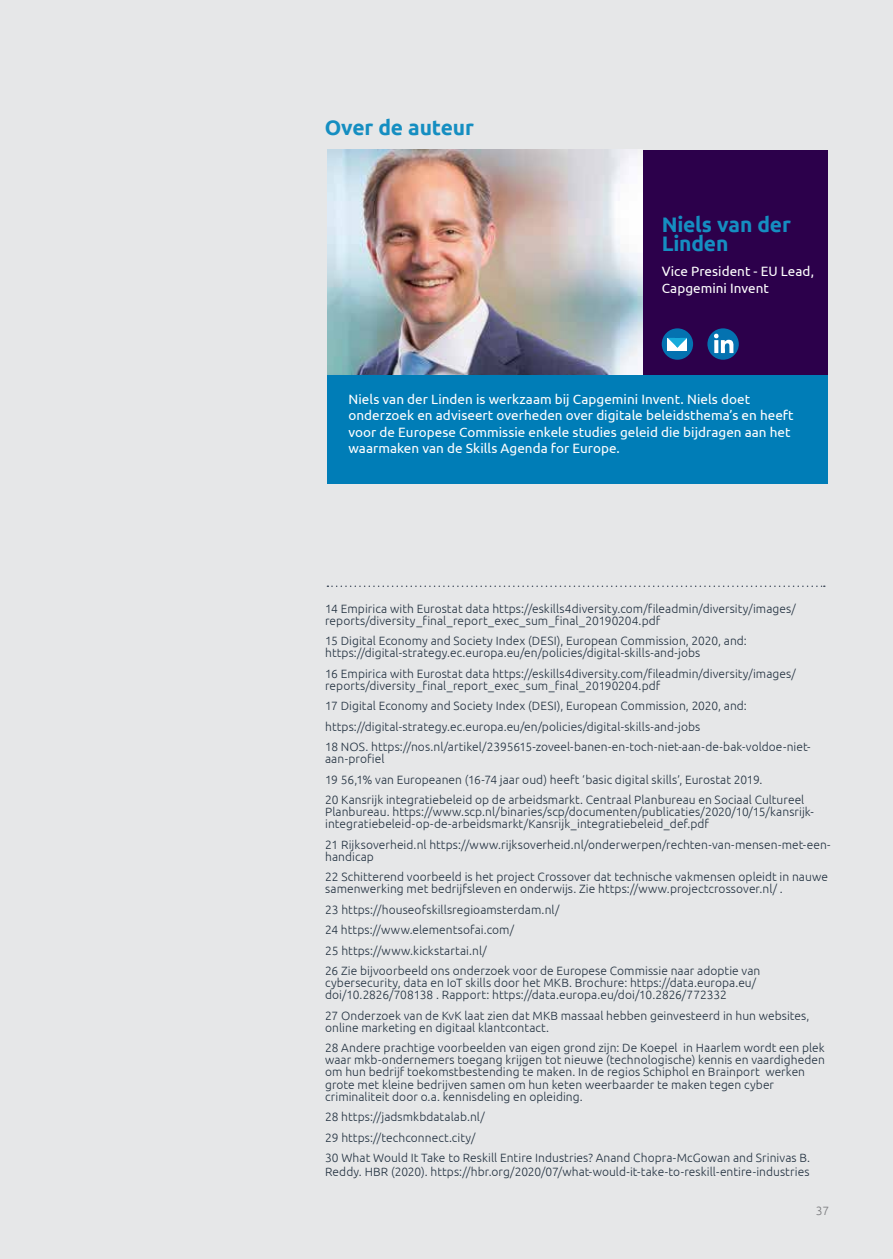
<style>
.page{position:relative;width:893px;height:1259px;background:#e6e7e8}
.page>*{position:absolute;margin:0;border:0;box-sizing:border-box;transform-origin:0 0}
.t1{font:700 21px/19.5px "Ubuntu";letter-spacing:-.01em;color:#158ec1}
.t2{font:13.5px/16.5px "Ubuntu";color:#fff}
.t3{font:300 12px/12px "Ubuntu";letter-spacing:.005em;color:#233241}
.t4{font:300 12px "Ubuntu";color:#77787b}
</style>
<div class="page">
<div style="left:327px;top:150px;width:501px;height:333px;background:#007db7"></div>
<div style="left:327px;top:150px;width:501px;height:224px;background:#2c004b"></div>
<img style="left:327px;top:150px;width:316px;height:224px">
<svg style="left:327px;top:585px;width:498px;height:2px"></svg>
<div style="left:662px;top:328px;width:31px;height:32px;background:#0472b0;border-radius:50%"></div>
<div style="left:668px;top:338px;width:19px;height:12px;background:#fff"></div>
<svg style="left:668px;top:338px;width:19px;height:10px"></svg>
<svg style="left:707px;top:328px;width:32px;height:32px"></svg>
<svg style="left:713px;top:333px;width:21px;height:20px"></svg>
<svg style="left:714px;top:340px;width:4px;height:13px"></svg>
<h1 class="t1" style="left:325px;top:117px;width:151px">Over de auteur</h1>
<h1 class="t1" style="left:662px;top:214px;width:131px">Niels van der<br>Linden</h1>
<p class="t2" style="left:662px;top:263px;width:154px">Vice President - EU Lead,<br>Capgemini Invent</p>
<p class="t2" style="left:348px;top:390px;width:447px">Niels van der Linden is werkzaam bij Capgemini Invent. Niels doet onderzoek en adviseert overheden over digitale beleidsthema’s en heeft voor de Europese Commissie enkele studies geleid die bijdragen aan het waarmaken van de Skills Agenda for Europe.</p>
<p class="t3" style="left:325px;top:602px;width:472px">14 Empirica with Eurostat data https://eskills4diversity.com/fileadmin/diversity/images/ reports/diversity_final_report_exec_sum_final_20190204.pdf</p>
<p class="t3" style="left:325px;top:634px;width:423px">15 Digital Economy and Society Index (DESI), European Commission, 2020, and: https://digital-strategy.ec.europa.eu/en/policies/digital-skills-and-jobs</p>
<p class="t3" style="left:325px;top:667px;width:472px">16 Empirica with Eurostat data https://eskills4diversity.com/fileadmin/diversity/images/ reports/diversity_final_report_exec_sum_final_20190204.pdf</p>
<p class="t3" style="left:325px;top:695px;width:487px;line-height:20.5px">17 Digital Economy and Society Index (DESI), European Commission, 2020, and: https://digital-strategy.ec.europa.eu/en/policies/digital-skills-and-jobs<br>18 NOS. https://nos.nl/artikel/2395615-zoveel-banen-en-toch-niet-aan-de-bak-voldoe-niet-</p>
<p class="t3" style="left:325px;top:748px;width:481px;line-height:20.5px">aan-profiel<br>19 56,1% van Europeanen (16-74 jaar oud) heeft ‘basic digital skills’, Eurostat 2019.<br>20 Kansrijk integratiebeleid op de arbeidsmarkt. Centraal Planbureau en Sociaal Cultureel</p>
<p class="t3" style="left:325px;top:806px;width:490px">Planbureau. https://www.scp.nl/binaries/scp/documenten/publicaties/2020/10/15/kansrijk&shy;integratiebeleid-op-de-arbeidsmarkt/Kansrijk_integratiebeleid_def.pdf</p>
<p class="t3" style="left:325px;top:838px;width:507px">21 Rijksoverheid.nl https://www.rijksoverheid.nl/onderwerpen/rechten-van-mensen-met-een&shy;handicap</p>
<p class="t3" style="left:325px;top:871px;width:504px">22 Schitterend voorbeeld is het project Crossover dat technische vakmensen opleidt in nauwe samenwerking met bedrijfsleven en onderwijs. Zie https://www.projectcrossover.nl/ .</p>
<p class="t3" style="left:325px;top:899px;width:437px;line-height:20.5px">23 https://houseofskillsregioamsterdam.nl/<br>24 https://www.elementsofai.com/<br>25 https://www.kickstartai.nl/<br>26 Zie bijvoorbeeld ons onderzoek voor de Europese Commissie naar adoptie van</p>
<p class="t3" style="left:325px;top:977px;width:432px">cybersecurity, data en IoT skills door het MKB. Brochure: https://data.europa.eu/ doi/10.2826/708138 . Rapport: https://data.europa.eu/doi/10.2826/772332</p>
<p class="t3" style="left:325px;top:1009px;width:486px">27 Onderzoek van de KvK laat zien dat MKB massaal hebben geinvesteerd in hun websites, online marketing en digitaal klantcontact.</p>
<p class="t3" style="left:325px;top:1042px;width:501px">28 Andere prachtige voorbeelden van eigen grond zijn: De Koepel in Haarlem wordt een plek waar mkb-ondernemers toegang krijgen tot nieuwe (technologische) kennis en vaardigheden om hun bedrijf toekomstbestending te maken. In de regios Schiphol en Brainport werken grote met kleine bedrijven samen om hun keten weerbaarder te maken tegen cyber criminaliteit door o.a. kennisdeling en opleiding.</p>
<p class="t3" style="left:325px;top:1106px;width:486px;line-height:20.5px">28 https://jadsmkbdatalab.nl/<br>29 https://techconnect.city/<br>30 What Would It Take to Reskill Entire Industries? Anand Chopra-McGowan and Srinivas B.</p>
<p class="t3" style="left:325px;top:1165px;width:486px">Reddy. HBR (2020). https://hbr.org/2020/07/what-would-it-take-to-reskill-entire-industries</p>
<p class="t4" style="left:816px;top:1203px;width:15px">37</p>
</div>
